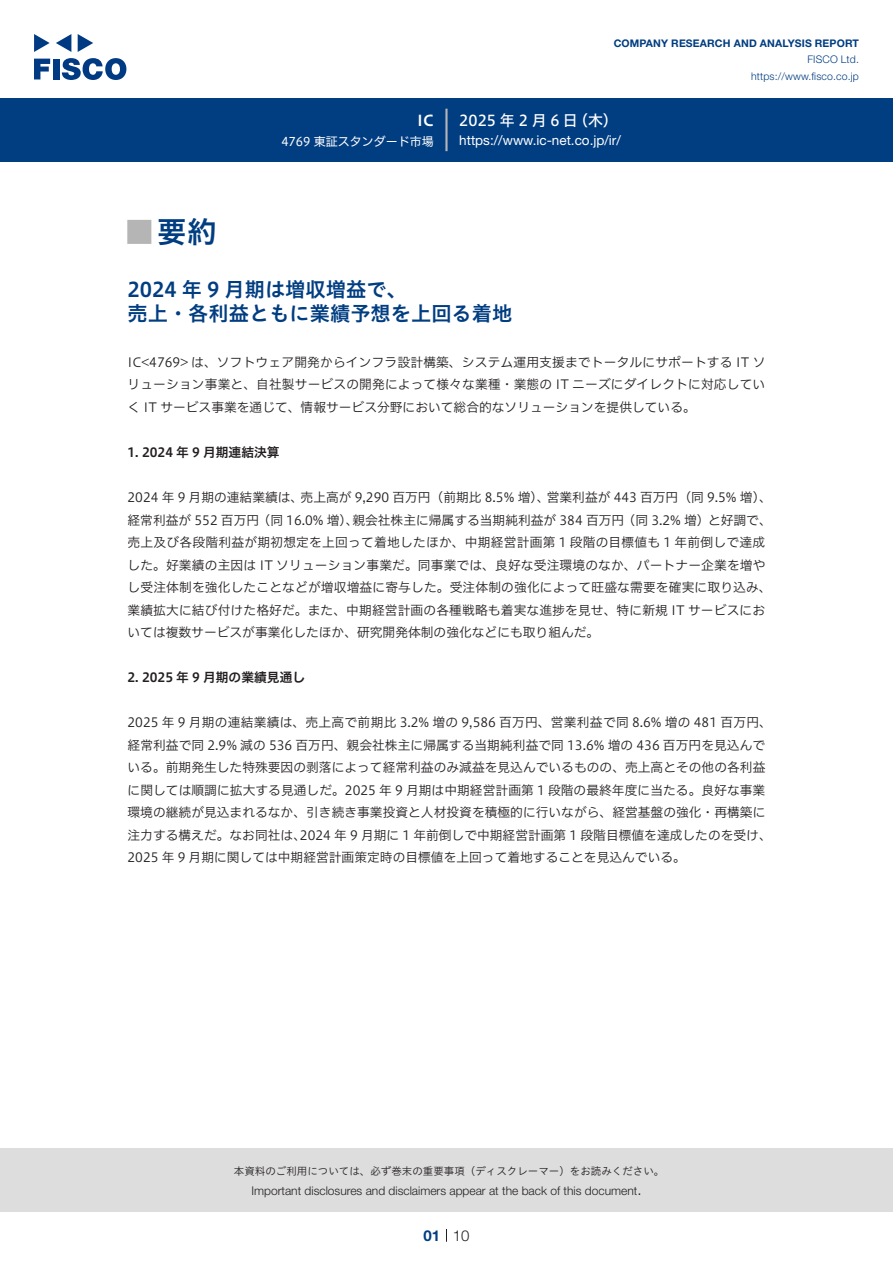
<style>
.page{position:relative;width:893px;height:1263px;background:#fff}
.page>*{position:absolute;margin:0;border:0;box-sizing:border-box;transform-origin:0 0}
.t1{font:30px "Hiragino UD Sans Std N W6";color:#003d81}
.t2{font:24px "Hiragino UD Sans Std N W6";color:#b5b5b6}
.中タイトル{font:20.25px/24px "Hiragino UD Sans Std W6";color:#003d81}
.t3{font:15px "Hiragino UD Sans F Std N W5";letter-spacing:.225em;color:#fff}
.t4{font:300 15px "Helvetica Neue LT Std";color:#231f20}
.t5{font:15px "Hiragino UD Sans F Std N W6";color:#fff}
.t6{font:700 15px "Helvetica Neue LT Std";color:#003d81}
.t7{font:13.5px "Helvetica Neue LT Std";color:#fff}
.本文{font:12.75px/22.5px "Hiragino UD Sans F Std N W3";color:#231f20}
.本文-2{font:12.75px "Hiragino UD Sans F Std N W3";letter-spacing:.02em;color:#231f20}
.小タイトル{font:12.75px "Hiragino UD Sans F Std N W6";color:#231f20}
.t8{font:300 12px "Helvetica Neue LT Std";color:#231f20}
.t9{font:12px "Hiragino UD Sans F Std N W4";color:#fff}
.t10{font:10.5px "Hiragino UD Sans Std W3";color:#231f20}
.t11{font:700 10.5px "Helvetica Neue LT Std";letter-spacing:.015em;color:#003d81}
.t12{font:300 10.5px/16.5px "Helvetica Neue LT Std";letter-spacing:.015em;color:#003d81;text-align:right}
</style>
<div class="page">
<div style="left:0;top:1148px;width:893px;height:64px;background:#ddd"></div>
<svg style="left:34px;top:59px;width:16px;height:20px"></svg>
<div style="left:53px;top:59px;width:6px;height:20px;background:#003a83"></div>
<svg style="left:62px;top:58px;width:64px;height:22px"></svg>
<svg style="left:34px;top:34px;width:16px;height:18px"></svg>
<svg style="left:78px;top:34px;width:15px;height:18px"></svg>
<svg style="left:56px;top:34px;width:15px;height:18px"></svg>
<div style="left:0;top:98px;width:893px;height:64px;background:#003d81"></div>
<hr style="left:445px;top:109px;width:3px;height:42px;background:#b5b5b6">
<svg style="left:446px;top:1229px;width:1px;height:13px"></svg>
<p class="t5" style="left:417px;top:109px;width:18px">IC</p>
<p class="t9" style="left:281px;top:132px;width:154px">4769 東証スタンダード市場</p>
<p class="t11" style="left:614px;top:37px;width:247px">COMPANY RESEARCH AND ANALYSIS REPORT</p>
<p class="t12" style="left:751px;top:51px;width:109px">FISCO Ltd. https://www.fisco.co j p.</p>
<p class="t3" style="left:459px;top:109px;width:120px">2025年2月6日</p>
<p class="t3" style="left:573px;top:109px;width:46px">（木(</p>
<p class="t7" style="left:459px;top:132px;width:163px">https: / / w w w i c. - n e t . c o j p. /i r/</p>
<p class="t1" style="left:157px;top:209px;width:61px">要約</p>
<p class="t2" style="left:128px;top:213px;width:25px">█</p>
<p class="中タイトル" style="left:128px;top:276px;width:386px">2024 年 9 月期は増収増益で、<br>売上・各利益ともに業績予想を上回る着地</p>
<p class="本文" style="left:128px;top:350px;width:639px;text-align:justify">IC&lt;4769&gt; は、ソフトウェア開発からインフラ設計構築、システム運用支援までトータルにサポートする IT ソリューション事業と、自社製サービスの開発によって様々な業種・業態の IT ニーズにダイレクトに対応していく IT サービス事業を通じて、情報サービス分野において総合的なソリューションを提供している。</p>
<p class="小タイトル" style="left:128px;top:442px;width:154px">1. 2024 年 9 月期連結決算</p>
<p class="本文" style="left:547px;top:485px;width:227px">営業利益が 443 百万円（同 9.5% 増、(</p>
<p class="本文" style="left:301px;top:485px;width:250px">売上高が 9,290 百万円（前期比 8.5% 増）、</p>
<p class="本文" style="left:128px;top:485px;width:177px">2024 年 9 月期の連結業績は、</p>
<p class="本文" style="left:128px;top:508px;width:646px">経常利益が 552 百万円（同 16.0% 増）、<br>売上及び各段階利益が期初想定を上回って着地したほか、中期経営計画第 1 段階の目標値も 1 年前倒しで達成した。好業績の主因は IT ソリューション事業だ。同事業では、良好な受注環境のなか、パートナー企業を増やし受注体制を強化したことなどが増収増益に寄与した。受注体制の強化によって旺盛な需要を確実に取り込み、業績拡大に結び付けた格好だ。また、中期経営計画の各種戦略も着実な進捗を見せ、特に新規 IT サービスにおいては複数サービスが事業化したほか、研究開発体制の強化などにも取り組んだ。</p>
<p class="小タイトル" style="left:128px;top:667px;width:179px">2. 2025 年 9 月期の業績見通し</p>
<p class="本文-2" style="left:128px;top:713px;width:646px">2025 年 9 月期の連結業績は、売上高で前期比 3.2% 増の 9,586 百万円、営業利益で同 8.6% 増の 481 百万円、</p>
<p class="本文" style="left:128px;top:733px;width:639px">経常利益で同 2.9% 減の 536 百万円、親会社株主に帰属する当期純利益で同 13.6% 増の 436 百万円を見込んで</p>
<p class="本文" style="left:128px;top:755px;width:639px">いる。前期発生した特殊要因の剥落によって経常利益のみ減益を見込んでいるものの、売上高とその他の各利益</p>
<p class="本文" style="left:128px;top:778px;width:639px">に関しては順調に拡大する見通しだ。2025 年 9 月期は中期経営計画第 1 段階の最終年度に当たる。良好な事業</p>
<p class="本文" style="left:128px;top:800px;width:639px">環境の継続が見込まれるなか、引き続き事業投資と人材投資を積極的に行いながら、経営基盤の強化・再構築に</p>
<p class="本文" style="left:300px;top:823px;width:473px">2024 年 9 月期に 1 年前倒しで中期経営計画第 1 段階目標値を達成したのを受け、</p>
<p class="本文" style="left:352px;top:508px;width:421px">親会社株主に帰属する当期純利益が 384 百万円（同 3.2% 増）と好調で、</p>
<p class="本文" style="left:128px;top:823px;width:560px">注力する構えだ。なお同社は、<br>2025 年 9 月期に関しては中期経営計画策定時の目標値を上回って着地することを見込んでいる。</p>
<p class="t10" style="left:234px;top:1163px;width:432px">本資料のご利用については、必ず巻末の重要事項（ディスクレーマー）をお読みください。</p>
<p class="t4" style="left:637px;top:1180px;width:6px">.</p>
<p class="t8" style="left:251px;top:1183px;width:387px">Important disclosures and disclaimers appear at the back of this document</p>
<p class="t6" style="left:423px;top:1226px;width:18px">01</p>
<p class="t4" style="left:453px;top:1226px;width:18px">10</p>
</div>
